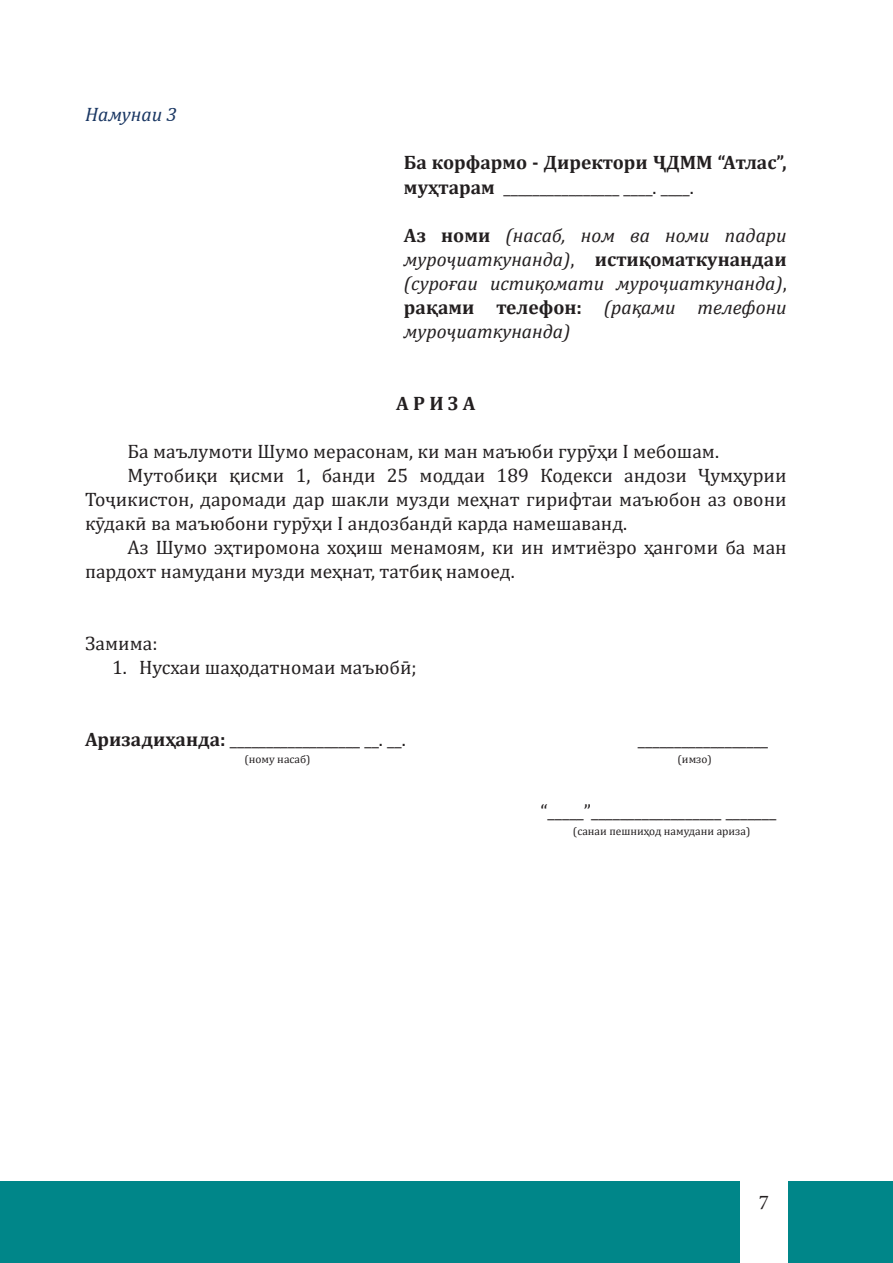
<style>
.page{position:relative;width:893px;height:1263px;background:#fff}
.page>*{position:absolute;margin:0;border:0;box-sizing:border-box;transform-origin:0 0}
.t1{font:21px "Minion Pro";color:#231f20}
.t2{font:19.5px "Cambria";color:#231f20}
.t3{font:italic 19.5px/24px "Cambria";color:#231f20;text-align:justify}
.t4{font:700 19.5px/24px "Cambria";color:#231f20}
.t5{font:italic 19.5px "Cambria";color:#1a3763}
.t6{font:11.4px "Cambria";color:#231f20}
.s1{font-weight:400}
.s2{font-weight:700;font-style:normal}
.s3{font-style:normal}
.s4{font-weight:700}
</style>
<div class="page">
<div style="left:0;top:1181px;width:893px;height:82px;background:#008689"></div>
<div style="left:740px;top:1168px;width:47px;height:95px;background:#fff"></div>
<p class="t5" style="left:85px;top:101px;width:93px">Намунаи 3</p>
<p class="t4" style="left:404px;top:150px;width:384px">Ба корфармо - Директори ҶДММ “Атлас”, муҳтарам <span class="s1">________________ ____. ____.</span></p>
<p class="t3" style="left:404px;top:222px;width:384px"><span class="s2">Аз номи</span> (насаб, ном ва номи падари муроҷиаткунанда)<span class="s3">,</span> <span class="s2">истиқоматкунандаи </span>(суроғаи истиқомати муроҷиаткунанда)<span class="s3">, </span><span class="s2">рақами телефон:</span> (рақами телефони муроҷиаткунанда)</p>
<p class="t4" style="left:396px;top:390px;width:81px">А Р И З А</p>
<p class="t2" style="left:128px;top:439px;width:593px">Ба маълумоти Шумо мерасонам, ки ман маъюби гурӯҳи I мебошам.</p>
<p class="t2" style="left:128px;top:463px;width:661px">Мутобиқи қисми 1, банди 25 моддаи 189 Кодекси андози Ҷумҳурии</p>
<p class="t2" style="left:85px;top:487px;width:703px">Тоҷикистон, даромади дар шакли музди меҳнат гирифтаи маъюбон аз овони</p>
<p class="t2" style="left:85px;top:511px;width:544px">кӯдакӣ ва маъюбони гурӯҳи I андозбандӣ карда намешаванд.</p>
<p class="t2" style="left:128px;top:535px;width:661px">Аз Шумо эҳтиромона хоҳиш менамоям, ки ин имтиёзро ҳангоми ба ман</p>
<p class="t2" style="left:85px;top:559px;width:431px">пардохт намудани музди меҳнат, татбиқ намоед.</p>
<p class="t2" style="left:85px;top:631px;width:74px">Замима:</p>
<p class="t2" style="left:112px;top:655px;width:306px">1. Нусхаи шаҳодатномаи маъюбӣ;</p>
<p class="t2" style="left:85px;top:727px;width:322px"><span class="s4">Аризадиҳанда:</span> __________________ __. __.</p>
<p class="t2" style="left:638px;top:727px;width:132px">__________________</p>
<p class="t6" style="left:244px;top:752px;width:68px">(ному насаб)</p>
<p class="t6" style="left:678px;top:752px;width:36px">(имзо)</p>
<p class="t2" style="left:540px;top:799px;width:237px">“_____”__________________ _______</p>
<p class="t6" style="left:573px;top:824px;width:179px">(санаи пешниҳод намудани ариза)</p>
<p class="t1" style="left:759px;top:1188px;width:12px">7</p>
</div>
